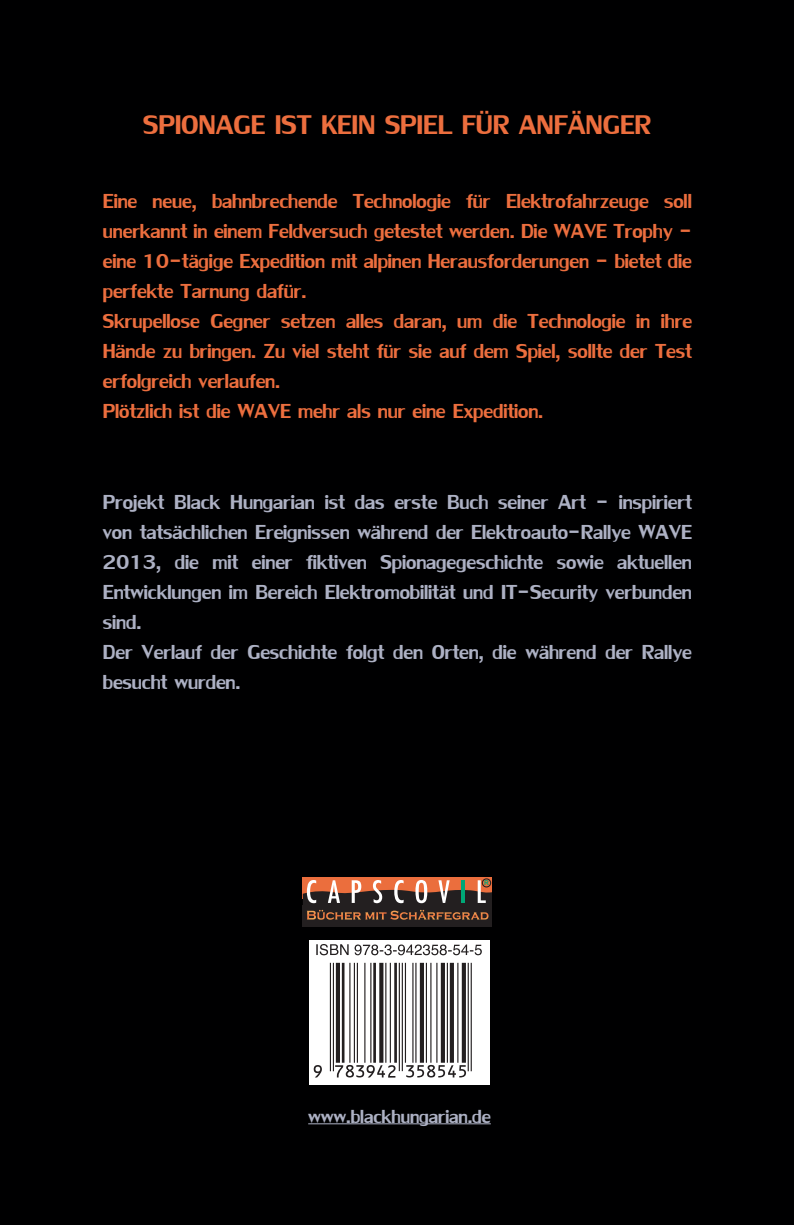
<style>
.page{position:relative;width:794px;height:1225px;background:#000001}
.page>*{position:absolute;margin:0;border:0;box-sizing:border-box;transform-origin:0 0}
.t1{font:40px "Lily UPC";color:#ec6e3e}
.t2{font:30px/30px "Lily UPC";color:#ec6e3e}
.t3{font:30px/30px "Lily UPC";color:#adb1c4}
.t4{font:28px "Lily UPC";color:#adb1c4}
.t5{font:700 6.6px "Arial";color:#00a776}
</style>
<div class="page">
<div style="left:309px;top:940px;width:181px;height:144px;background:#fff"></div>
<svg style="left:316px;top:944px;width:166px;height:11px"></svg>
<svg style="left:314px;top:962px;width:158px;height:115px"></svg>
<div style="left:303px;top:905px;width:189px;height:21px;background:#231f20"></div>
<div style="left:303px;top:877px;width:189px;height:21px;background:#eb6e3d"></div>
<div style="left:482px;top:878px;width:9px;height:9px;border:1px solid #231f20;border-radius:50%"></div>
<svg style="left:303px;top:880px;width:189px;height:40px"></svg>
<img style="left:307px;top:910px;width:117px;height:9px">
<hr style="left:308px;top:1123px;width:183px;height:1px;background:#adb1c4">
<h1 class="t1" style="left:143px;top:101px;width:509px">Spionage ist kein Spiel für Anfänger</h1>
<p class="t2" style="left:103px;top:184px;width:590px">Eine neue, bahnbrechende Technologie für Elektrofahrzeuge soll unerkannt in einem Feldversuch getestet werden. Die WAVE Trophy - eine 10-tägige Expedition mit alpinen Herausforderungen - bietet die perfekte Tarnung dafür.<br>Skrupellose Gegner setzen alles daran, um die Technologie in ihre Hände zu bringen. Zu viel steht für sie auf dem Spiel, sollte der Test erfolgreich verlaufen.<br>Plötzlich ist die WAVE mehr als nur eine Expedition.</p>
<p class="t3" style="left:103px;top:485px;width:590px">Projekt Black Hungarian ist das erste Buch seiner Art - inspiriert von tatsächlichen Ereignissen während der Elektroauto-Rallye WAVE 2013, die mit einer fiktiven Spionagegeschichte sowie aktuellen Entwicklungen im Bereich Elektromobilität und IT -Security verbunden sind.<br>Der Verlauf der Geschichte folgt den Orten, die während der Rallye besucht wurden.</p>
<p class="t5" style="left:484px;top:878px;width:6px">R</p>
<p class="t4" style="left:308px;top:1099px;width:184px">www.blackhungarian.de</p>
</div>
